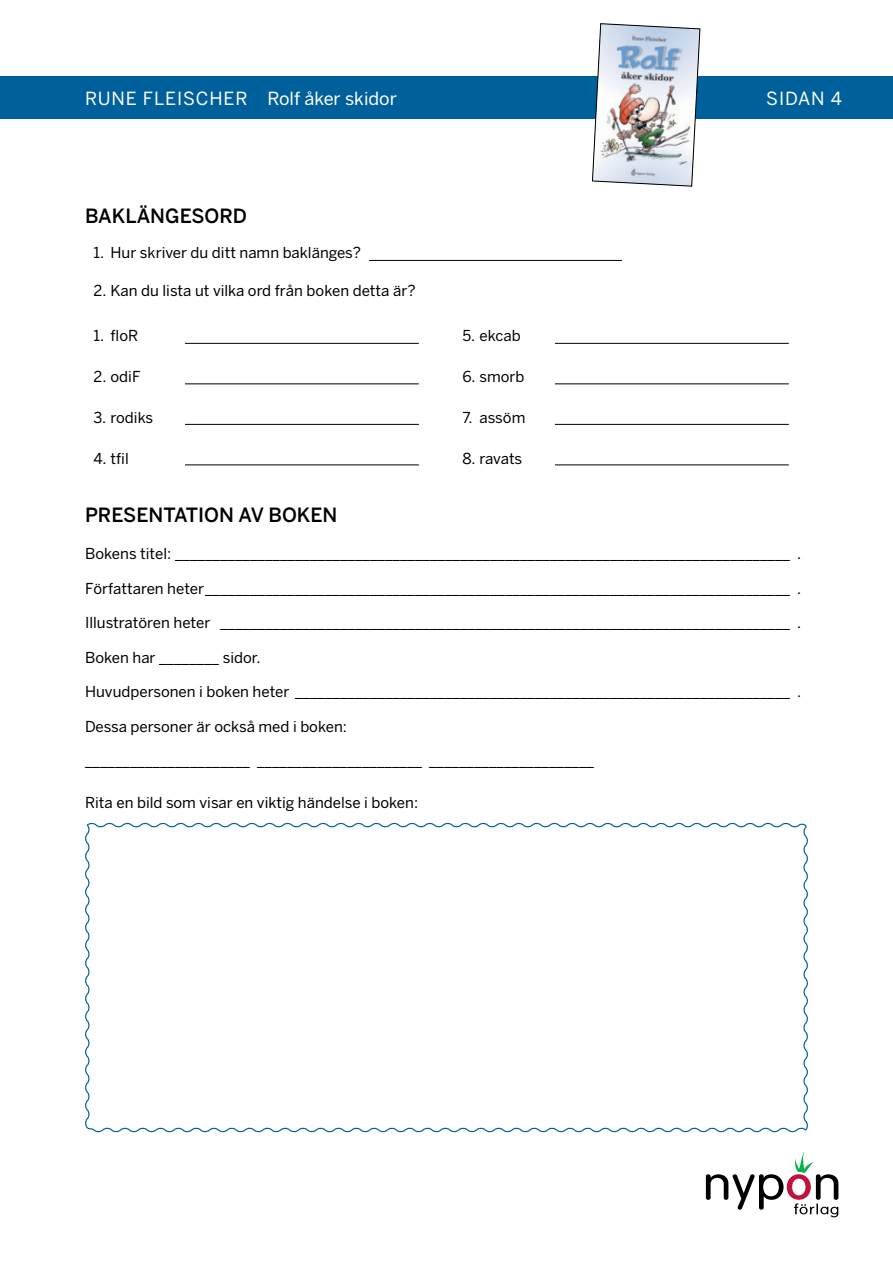
<style>
.page{position:relative;width:893px;height:1263px;background:#fff}
.page>*{position:absolute;margin:0;border:0;box-sizing:border-box;transform-origin:0 0}
.t1{font:500 19.5px "Benton Sans";color:#000}
.t2{font:18px "Benton Sans";letter-spacing:.015em;color:#fff}
.t3{font:18px "Benton Sans";letter-spacing:.035em;color:#fff}
.t4{font:15px "Benton Sans";color:#000}
</style>
<div class="page">
<div style="left:0;top:77px;width:893px;height:42px;background:#00609b"></div>
<svg style="left:706px;top:1152px;width:132px;height:65px"></svg>
<img style="left:592px;top:23px;width:108px;height:164px">
<svg style="left:85px;top:822px;width:723px;height:311px"></svg>
<hr style="left:185px;top:343px;width:234px;height:1px;background:#000">
<hr style="left:185px;top:383px;width:234px;height:1px;background:#000">
<hr style="left:185px;top:424px;width:234px;height:1px;background:#000">
<hr style="left:185px;top:464px;width:234px;height:1px;background:#000">
<hr style="left:555px;top:343px;width:234px;height:1px;background:#000">
<hr style="left:555px;top:383px;width:234px;height:1px;background:#000">
<hr style="left:555px;top:424px;width:234px;height:1px;background:#000">
<hr style="left:555px;top:464px;width:234px;height:1px;background:#000">
<hr style="left:369px;top:260px;width:253px;height:1px;background:#000">
<p class="t2" style="left:85px;top:88px;width:313px">RUNE FLEISCHER Rolf åker skidor</p>
<p class="t3" style="left:766px;top:88px;width:77px">SIDAN 4</p>
<h1 class="t1" style="left:85px;top:204px;width:164px">BAKLÄNGESORD</h1>
<p class="t4" style="left:94px;top:244px;width:269px">1. Hur skriver du ditt namn baklänges?</p>
<p class="t4" style="left:94px;top:282px;width:324px">2. Kan du lista ut vilka ord från boken detta är?</p>
<p class="t4" style="left:94px;top:327px;width:46px">1. floR</p>
<p class="t4" style="left:94px;top:368px;width:49px">2. odiF</p>
<p class="t4" style="left:94px;top:409px;width:61px">3. rodiks</p>
<p class="t4" style="left:94px;top:450px;width:37px">4. tfil</p>
<p class="t4" style="left:462px;top:327px;width:60px">5. ekcab</p>
<p class="t4" style="left:462px;top:368px;width:64px">6. smorb</p>
<p class="t4" style="left:462px;top:409px;width:65px">7. assöm</p>
<p class="t4" style="left:462px;top:450px;width:61px">8. ravats</p>
<h1 class="t1" style="left:85px;top:504px;width:254px">PRESENTATION AV BOKEN</h1>
<p class="t4" style="left:85px;top:545px;width:717px">Bokens titel: __________________________________________________________________________________ .</p>
<p class="t4" style="left:85px;top:579px;width:717px">Författaren heter______________________________________________________________________________ .</p>
<p class="t4" style="left:85px;top:614px;width:717px">Illustratören heter ____________________________________________________________________________ .</p>
<p class="t4" style="left:85px;top:648px;width:177px">Boken har ________ sidor.</p>
<p class="t4" style="left:85px;top:683px;width:717px">Huvudpersonen i boken heter __________________________________________________________________ .</p>
<p class="t4" style="left:85px;top:717px;width:263px">Dessa personer är också med i boken:</p>
<p class="t4" style="left:85px;top:752px;width:511px">______________________ ______________________ ______________________</p>
<p class="t4" style="left:85px;top:794px;width:335px">Rita en bild som visar en viktig händelse i boken:</p>
</div>
